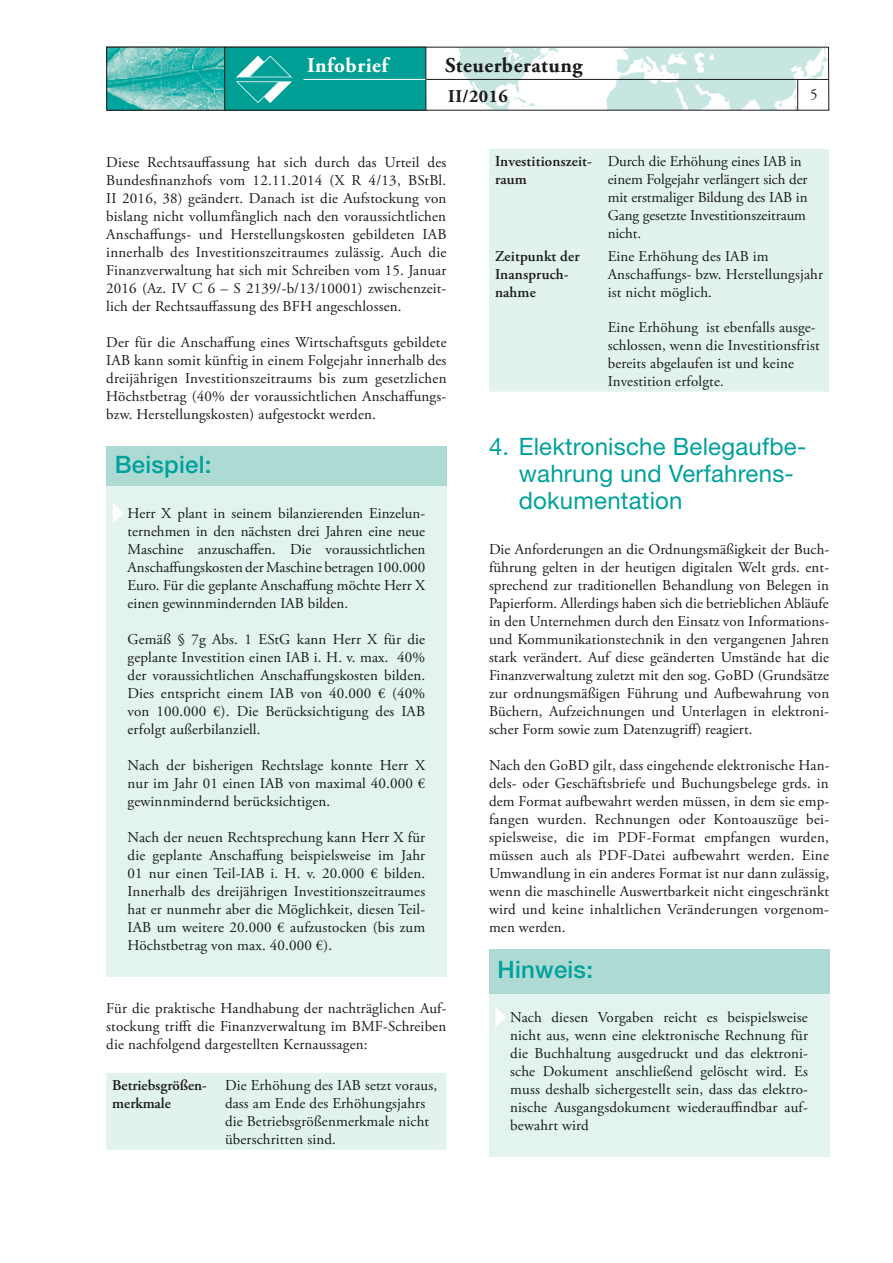
<style>
.page{position:relative;width:893px;height:1263px;background:#fff}
.page>*{position:absolute;margin:0;border:0;box-sizing:border-box;transform-origin:0 0}
.t1{font:24px/27px "Helvetica Neue";letter-spacing:.01em;color:#00a09c}
.t2{font:500 24px "Helvetica Neue";letter-spacing:.01em;color:#00a09c}
.t3{font:700 21px "Adobe Garamond Pro";letter-spacing:.025em;color:#1a1a1a}
.t4{font:700 21px "Adobe Garamond Pro";letter-spacing:.025em;color:#fff}
.t5{font:700 18px "Adobe Garamond Pro";letter-spacing:.025em;color:#1a1a1a}
.t6{font:15px/18px "Adobe Garamond Pro";letter-spacing:.01em;color:#1a1a1a;text-align:justify}
.t7{font:600 15px/18px "Adobe Garamond Pro";letter-spacing:.01em;color:#1a1a1a}
</style>
<div class="page">
<div style="left:106px;top:1073px;width:340px;height:77px;background:#e2f3ef"></div>
<div style="left:106px;top:477px;width:340px;height:500px;background:#e2f3f0"></div>
<svg style="left:113px;top:503px;width:10px;height:20px"></svg>
<div style="left:106px;top:446px;width:340px;height:40px;background:#addbd4"></div>
<div style="left:489px;top:149px;width:340px;height:243px;background:#e2f3ef"></div>
<div style="left:489px;top:983px;width:340px;height:174px;background:#e2f3f0"></div>
<svg style="left:495px;top:1007px;width:11px;height:21px"></svg>
<div style="left:489px;top:949px;width:340px;height:44px;background:#addbd4"></div>
<svg style="left:426px;top:49px;width:401px;height:60px"></svg>
<div style="left:798px;top:79px;width:31px;height:32px;background:#fff"></div>
<img style="left:108px;top:49px;width:115px;height:60px">
<div style="left:106px;top:47px;width:119px;height:64px;border:1px solid #1a1a1a"></div>
<div style="left:225px;top:47px;width:201px;height:63px;background:#009f96"></div>
<div style="left:224px;top:47px;width:202px;height:64px;border:1px solid #1a1a1a"></div>
<svg style="left:236px;top:56px;width:56px;height:47px"></svg>
<hr style="left:426px;top:79px;width:403px;height:1px;background:#1a1a1a">
<hr style="left:303px;top:79px;width:122px;height:1px;background:#fff">
<hr style="left:797px;top:80px;width:1px;height:30px;background:#1a1a1a">
<h2 class="t4" style="left:307px;top:54px;width:82px">Infobrief</h2>
<h2 class="t3" style="left:445px;top:54px;width:139px">Steuerberatung</h2>
<p class="t5" style="left:448px;top:86px;width:61px">II/2016</p>
<p class="t6" style="left:810px;top:86px;width:9px">5</p>
<p class="t6" style="left:106px;top:154px;width:342px">Diese Rechtsauffassung hat sich durch das Urteil des Bundesfinanzhofs vom 12.11.2014 (X R 4/13, BStBl.<br>II 2016, 38) geändert. Danach ist die Aufstockung von bislang nicht vollumfänglich nach den voraussichtlichen Anschaffungs- und Herstellungskosten gebildeten IAB innerhalb des Investitionszeitraumes zulässig. Auch die Finanzverwaltung hat sich mit Schreiben vom 15. Januar 2016 (Az. IV C 6 – S 2139/-b/13/10001) zwischenzeit&shy;lich der Rechtsauffassung des BFH angeschlossen.</p>
<p class="t6" style="left:106px;top:334px;width:342px">Der für die Anschaffung eines Wirtschaftsguts gebildete IAB kann somit künftig in einem Folgejahr innerhalb des dreijährigen Investitionszeitraums bis zum gesetzlichen Höchstbetrag (40% der voraussichtlichen Anschaffungs&shy;bzw. Herstellungskosten) aufgestockt werden.</p>
<h1 class="t2" style="left:115px;top:450px;width:98px">Beispiel:</h1>
<p class="t6" style="left:128px;top:505px;width:299px">Herr X plant in seinem bilanzierenden Einzelun&shy;ternehmen in den nächsten drei Jahren eine neue Maschine anzuschaffen. Die voraussichtlichen Anschaffungskosten der Maschine betragen 100.000<br>Euro. Für die geplante Anschaffung möchte Herr X einen gewinnmindernden IAB bilden.</p>
<p class="t6" style="left:128px;top:631px;width:299px">Gemäß § 7g Abs. 1 EStG kann Herr X für die geplante Investition einen IAB i. H. v. max. 40% der voraussichtlichen Anschaffungskosten bilden.<br>Dies entspricht einem IAB von 40.000 € (40% von 100.000 €). Die Berücksichtigung des IAB erfolgt außerbilanziell.</p>
<p class="t6" style="left:128px;top:757px;width:299px">Nach der bisherigen Rechtslage konnte Herr X nur im Jahr 01 einen IAB von maximal 40.000 € gewinnmindernd berücksichtigen.</p>
<p class="t6" style="left:128px;top:829px;width:299px">Nach der neuen Rechtsprechung kann Herr X für die geplante Anschaffung beispielsweise im Jahr 01 nur einen Teil-IAB i. H. v. 20.000 € bilden.<br>Innerhalb des dreijährigen Investitionszeitraumes hat er nunmehr aber die Möglichkeit, diesen Teil-IAB um weitere 20.000 € aufzustocken (bis zum Höchstbetrag von max. 40.000 €).</p>
<p class="t6" style="left:106px;top:1000px;width:342px">Für die praktische Handhabung der nachträglichen Auf&shy;stockung trifft die Finanzverwaltung im BMF-Schreiben die nachfolgend dargestellten Kernaussagen:</p>
<p class="t7" style="left:112px;top:1076px;width:96px">Betriebsgrößen&shy;merkmale</p>
<p class="t6" style="left:225px;top:1076px;width:214px;text-align:left">Die Erhöhung des IAB setzt voraus, dass am Ende des Erhöhungsjahrs die Betriebsgrößenmerkmale nicht überschritten sind.</p>
<p class="t7" style="left:495px;top:152px;width:99px">Investitionszeit&shy;raum</p>
<p class="t6" style="left:608px;top:152px;width:201px;text-align:left">Durch die Erhöhung eines IAB in einem Folgejahr verlängert sich der mit erstmaliger Bildung des IAB in<br>Gang gesetzte Investitionszeitraum nicht.</p>
<p class="t7" style="left:495px;top:247px;width:86px">Zeitpunkt der<br>Inanspruch&shy;nahme</p>
<p class="t6" style="left:608px;top:247px;width:217px;text-align:left">Eine Erhöhung des IAB im<br>Anschaffungs- bzw. Herstellungsjahr ist nicht möglich.</p>
<p class="t6" style="left:608px;top:318px;width:213px;text-align:left">Eine Erhöhung ist ebenfalls ausge&shy;schlossen, wenn die Investitionsfrist bereits abgelaufen ist und keine Investition erfolgte.</p>
<h1 class="t1" style="left:519px;top:432px;width:289px;text-indent:-30px">4. Elektronische Belegaufbe&shy;wahrung und Verfahrens&shy;dokumentation</h1>
<p class="t6" style="left:489px;top:541px;width:342px">Die Anforderungen an die Ordnungsmäßigkeit der Buch&shy;führung gelten in der heutigen digitalen Welt grds. ent&shy;sprechend zur traditionellen Behandlung von Belegen in Papierform. Allerdings haben sich die betrieblichen Abläufe in den Unternehmen durch den Einsatz von Informations&shy;und Kommunikationstechnik in den vergangenen Jahren stark verändert. Auf diese geänderten Umstände hat die Finanzverwaltung zuletzt mit den sog. GoBD (Grundsätze zur ordnungsmäßigen Führung und Aufbewahrung von Büchern, Aufzeichnungen und Unterlagen in elektroni&shy;scher Form sowie zum Datenzugriff) reagiert.</p>
<p class="t6" style="left:489px;top:757px;width:342px">Nach den GoBD gilt, dass eingehende elektronische Han&shy;dels- oder Geschäftsbriefe und Buchungsbelege grds. in dem Format aufbewahrt werden müssen, in dem sie emp&shy;fangen wurden. Rechnungen oder Kontoauszüge bei&shy;spielsweise, die im PDF-Format empfangen wurden, müssen auch als PDF-Datei aufbewahrt werden. Eine Umwandlung in ein anderes Format ist nur dann zulässig, wenn die maschinelle Auswertbarkeit nicht eingeschränkt wird und keine inhaltlichen Veränderungen vorgenom&shy;men werden.</p>
<h1 class="t2" style="left:497px;top:955px;width:97px">Hinweis:</h1>
<p class="t6" style="left:510px;top:1009px;width:299px">Nach diesen Vorgaben reicht es beispielsweise nicht aus, wenn eine elektronische Rechnung für die Buchhaltung ausgedruckt und das elektroni&shy;sche Dokument anschließend gelöscht wird. Es muss deshalb sichergestellt sein, dass das elektro&shy;nische Ausgangsdokument wiederauffindbar auf&shy;bewahrt wird</p>
</div>
